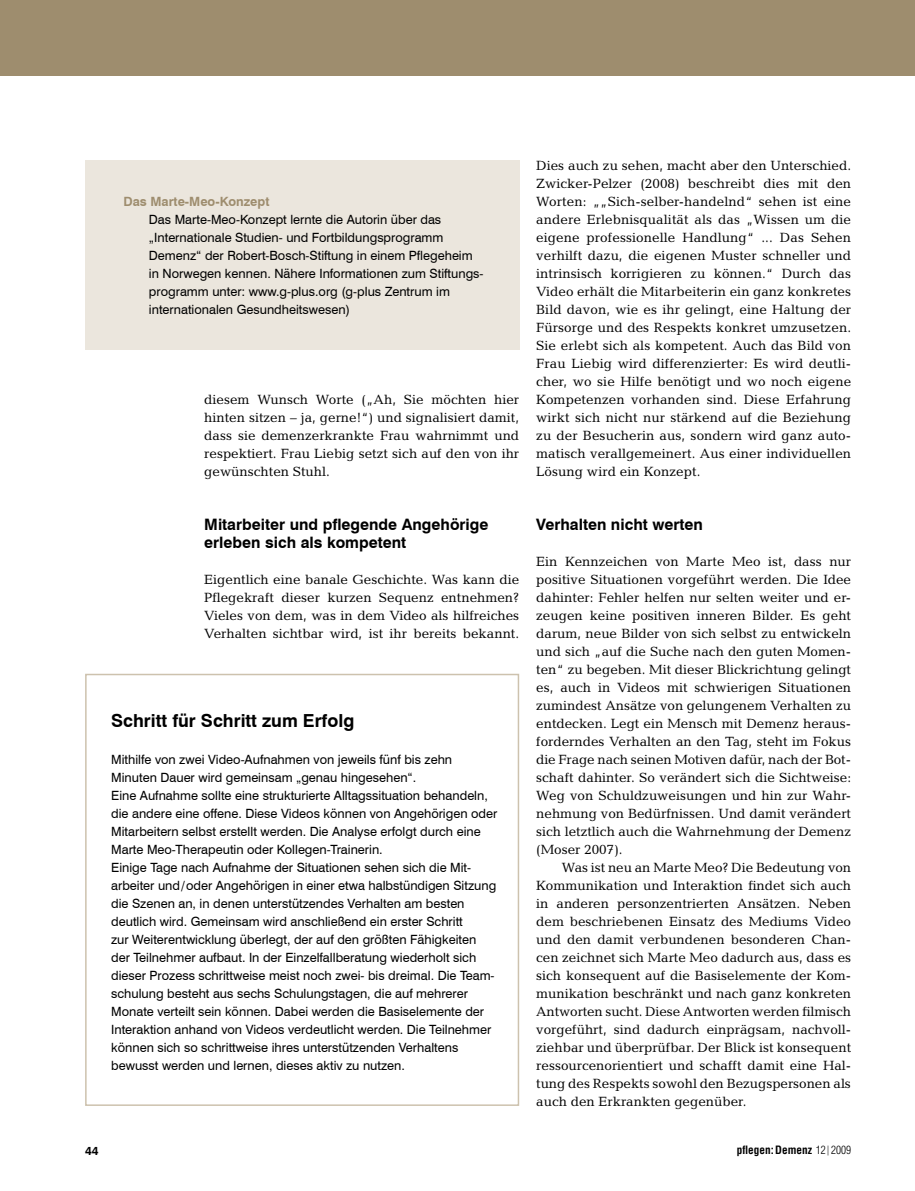
<style>
.page{position:relative;width:915px;height:1191px;background:#fff}
.page>*{position:absolute;margin:0;border:0;box-sizing:border-box;transform-origin:0 0}
.Kasten_Überschrift{font:700 18px "Swiss 721 BT";color:#000}
.ZÜ_1{font:700 15.75px "Swiss 721 BT";color:#000}
.Fließtext_mit_Einzug{font:13.5px/18px "Candida";color:#000;text-align:justify}
.Kasten_Fließtext{font:12.75px/18px "Swiss 721 BT";color:#000}
.Kasten_Überschrift_Stichwort{font:700 12.75px "Swiss 721 BT";color:#9e8d6e}
.t1{font:700 12px "Swiss 721 BT";color:#000}
.t2{font:700 condensed 11.25px "Helvetica";color:#000}
.s1{font-weight:300}
.s2{font-weight:300;font-size:9.9px}
</style>
<div class="page">
<div style="left:0;top:0;width:914px;height:76px;background:#9e8d6e"></div>
<hr style="left:914px;top:0;width:1px;height:76px;background:#9e8d6e">
<div style="left:85px;top:674px;width:434px;height:432px;border:2px solid #cdc2ae"></div>
<div style="left:85px;top:160px;width:434px;height:190px;background:#ebe6dd"></div>
<p class="Kasten_Überschrift_Stichwort" style="left:123px;top:193px;width:147px">Das Marte-Meo-Konzept</p>
<p class="Kasten_Fließtext" style="left:149px;top:210px;width:336px">Das Marte-Meo-Konzept lernte die Autorin über das „Internationale Studien- und Fortbildungsprogramm Demenz“ der Robert-Bosch-Stiftung in einem Pflegeheim in Norwegen kennen. Nähere Informationen zum Stiftungs&shy;programm unter: www.g-plus.org (g-plus Zentrum im internationalen Gesundheitswesen)</p>
<p class="Fließtext_mit_Einzug" style="left:204px;top:390px;width:316px">diesem Wunsch Worte („Ah, Sie möchten hier hinten sitzen – ja, gerne!“) und signalisiert damit, dass sie demenzerkrankte Frau wahrnimmt und respektiert. Frau Liebig setzt sich auf den von ihr gewünschten Stuhl.</p>
<p class="ZÜ_1" style="left:204px;top:514px;width:286px">Mitarbeiter und pflegende Angehörige</p>
<p class="ZÜ_1" style="left:204px;top:532px;width:203px">erleben sich als kompetent</p>
<p class="Fließtext_mit_Einzug" style="left:204px;top:570px;width:316px">Eigentlich eine banale Geschichte. Was kann die Pflegekraft dieser kurzen Sequenz entnehmen?<br>Vieles von dem, was in dem Video als hilfreiches Verhalten sichtbar wird, ist ihr bereits bekannt.</p>
<p class="Kasten_Überschrift" style="left:111px;top:709px;width:244px">Schritt für Schritt zum Erfolg</p>
<p class="Kasten_Fließtext" style="left:111px;top:750px;width:387px">Mithilfe von zwei Video-Aufnahmen von jeweils fünf bis zehn Minuten Dauer wird gemeinsam „genau hingesehen“.<br>Eine Aufnahme sollte eine strukturierte Alltagssituation behandeln, die andere eine offene. Diese Videos können von Angehörigen oder Mitarbeitern selbst erstellt werden. Die Analyse erfolgt durch eine Marte Meo-Therapeutin oder Kollegen-Trainerin.</p>
<p class="Kasten_Fließtext" style="left:111px;top:858px;width:386px">Einige Tage nach Aufnahme der Situationen sehen sich die Mit&shy;arbeiter und / oder Angehörigen in einer etwa halbstündigen Sitzung die Szenen an, in denen unterstützendes Verhalten am besten deutlich wird. Gemeinsam wird anschließend ein erster Schritt<br>zur Weiterentwicklung überlegt, der auf den größten Fähigkeiten der Teilnehmer aufbaut. In der Einzelfallberatung wiederholt sich dieser Prozess schrittweise meist noch zwei- bis dreimal. Die Team&shy;schulung besteht aus sechs Schulungstagen, die auf mehrerer Monate verteilt sein können. Dabei werden die Basiselemente der Interaktion anhand von Videos verdeutlicht werden. Die Teilnehmer können sich so schrittweise ihres unterstützenden Verhaltens bewusst werden und lernen, dieses aktiv zu nutzen.</p>
<p class="t1" style="left:85px;top:1143px;width:15px">44</p>
<p class="Fließtext_mit_Einzug" style="left:536px;top:156px;width:316px">Dies auch zu sehen, macht aber den Unterschied.<br>Zwicker-Pelzer (2008) beschreibt dies mit den Worten: „„Sich-selber-handelnd“ sehen ist eine andere Erlebnisqualität als das „Wissen um die eigene professionelle Handlung“ ... Das Sehen verhilft dazu, die eigenen Muster schneller und intrinsisch korrigieren zu können.“ Durch das Video erhält die Mitarbeiterin ein ganz konkretes Bild davon, wie es ihr gelingt, eine Haltung der Fürsorge und des Respekts konkret umzusetzen.<br>Sie erlebt sich als kompetent. Auch das Bild von Frau Liebig wird differenzierter: Es wird deutli&shy;cher, wo sie Hilfe benötigt und wo noch eigene Kompetenzen vorhanden sind. Diese Erfahrung wirkt sich nicht nur stärkend auf die Beziehung zu der Besucherin aus, sondern wird ganz auto&shy;matisch verallgemeinert. Aus einer individuellen Lösung wird ein Konzept.</p>
<p class="ZÜ_1" style="left:536px;top:514px;width:168px">Verhalten nicht werten</p>
<p class="Fließtext_mit_Einzug" style="left:536px;top:552px;width:316px">Ein Kennzeichen von Marte Meo ist, dass nur positive Situationen vorgeführt werden. Die Idee dahinter: Fehler helfen nur selten weiter und er&shy;zeugen keine positiven inneren Bilder. Es geht darum, neue Bilder von sich selbst zu entwickeln und sich „auf die Suche nach den guten Momen&shy;ten“ zu begeben. Mit dieser Blickrichtung gelingt es, auch in Videos mit schwierigen Situationen zumindest Ansätze von gelungenem Verhalten zu entdecken. Legt ein Mensch mit Demenz heraus&shy;forderndes Verhalten an den Tag, steht im Fokus die Frage nach seinen Motiven dafür, nach der Bot&shy;schaft dahinter. So verändert sich die Sichtweise:<br>Weg von Schuldzuweisungen und hin zur Wahr&shy;nehmung von Bedürfnissen. Und damit verändert sich letztlich auch die Wahrnehmung der Demenz (Moser 2007).</p>
<p class="Fließtext_mit_Einzug" style="left:536px;top:858px;width:316px;text-indent:26px">Was ist neu an Marte Meo? Die Bedeutung von Kommunikation und Interaktion findet sich auch in anderen personzentrierten Ansätzen. Neben dem beschriebenen Einsatz des Mediums Video und den damit verbundenen besonderen Chan&shy;cen zeichnet sich Marte Meo dadurch aus, dass es sich konsequent auf die Basiselemente der Kom&shy;munikation beschränkt und nach ganz konkreten Antworten sucht. Diese Antworten werden filmisch vorgeführt, sind dadurch einprägsam, nachvoll&shy;ziehbar und überprüfbar. Der Blick ist konsequent ressourcenorientiert und schafft damit eine Hal&shy;tung des Respekts sowohl den Bezugspersonen als auch den Erkrankten gegenüber.</p>
<p class="t2" style="left:736px;top:1143px;width:116px">pflegen: Demenz <span class="s1">12</span> <span class="s2">|</span> <span class="s1">2009</span></p>
</div>
